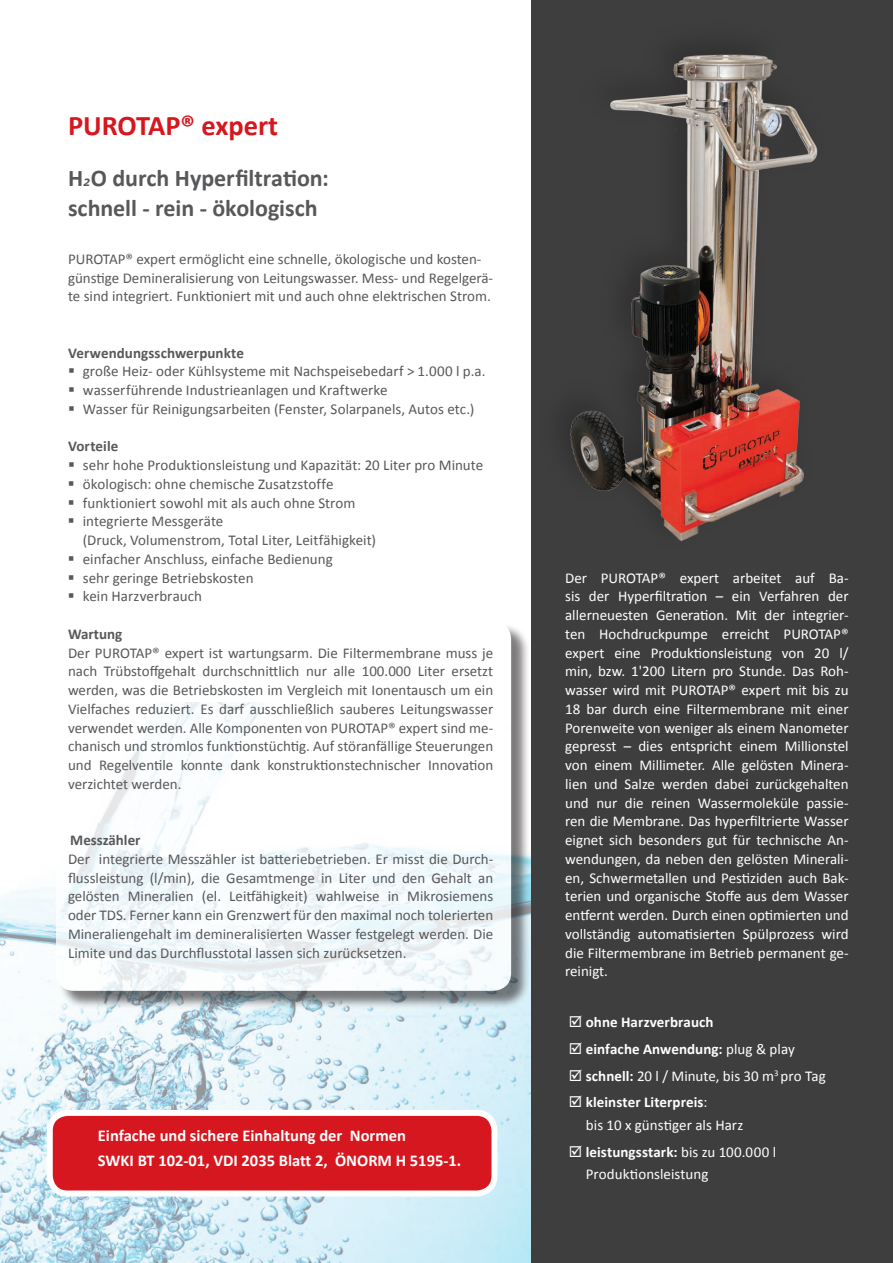
<style>
.page{position:relative;width:893px;height:1263px;background:#fff}
.page>*{position:absolute;margin:0;border:0;box-sizing:border-box;transform-origin:0 0}
.t1{font:700 28.5px "Calibri";color:#d7171f}
.t2{font:700 24px/30px "Calibri";color:#57585a}
.t3{font:700 16.5px/25.2px "Calibri";color:#fff}
.t4{font:15px/18.8px "Calibri";color:#57585a}
.t5{font:15px/18.8px "Calibri";color:#fff}
.t6{font:700 15px "Calibri";letter-spacing:.005em;color:#57585a}
.t7{font:700 15px "Calibri";letter-spacing:.005em;color:#fff}
.s1{font-weight:400;font-style:italic}
.s2{font-weight:400}
.s3{font-weight:700}
</style>
<div class="page">
<img style="left:0;top:855px;width:531px;height:408px">
<div style="left:531px;top:0;width:362px;height:1263px;background:#3e3e3f"></div>
<div style="left:50px;top:1113px;width:444px;height:80px;background:#d7171f;border-radius:18px"></div>
<div style="left:47px;top:1110px;width:450px;height:86px;border:6px solid #fff;border-radius:18px"></div>
<img style="left:568px;top:51px;width:250px;height:490px">
<div style="left:58px;top:623px;width:472px;height:386px;background:#231f20;opacity:.75"></div>
<svg style="left:56px;top:621px;width:455px;height:370px"></svg>
<h1 class="t1" style="left:68px;top:107px;width:212px">PUROTAP® expert</h1>
<h2 class="t2" style="left:68px;top:163px;width:262px">H<span class="s1">2</span>O durch Hyperfiltration: schnell - rein - ökologisch</h2>
<p class="t4" style="left:68px;top:250px;width:427px">PUROTAP® expert ermöglicht eine schnelle, ökologische und kosten&shy;günstige Demineralisierung von Leitungswasser. Mess- und Regelgerä&shy;te sind integriert. Funktioniert mit und auch ohne elektrischen Strom.</p>
<p class="t6" style="left:68px;top:343px;width:177px">Verwendungsschwerpunkte</p>
<p class="t4" style="left:83px;top:362px;width:404px">große Heiz- oder Kühlsysteme mit Nachspeisebedarf &gt; 1.000 l p.a. wasserführende Industrieanlagen und Kraftwerke<br>Wasser für Reinigungsarbeiten (Fenster, Solarpanels, Autos etc.)</p>
<p class="t6" style="left:68px;top:437px;width:52px">Vorteile</p>
<p class="t4" style="left:83px;top:456px;width:402px">sehr hohe Produktionsleistung und Kapazität: 20 Liter pro Minute ökologisch: ohne chemische Zusatzstoffe<br>funktioniert sowohl mit als auch ohne Strom<br>integrierte Messgeräte<br>(Druck, Volumenstrom, Total Liter, Leitfähigkeit)<br>einfacher Anschluss, einfache Bedienung<br>sehr geringe Betriebskosten<br>kein Harzverbrauch</p>
<p class="t6" style="left:68px;top:624px;width:56px">Wartung</p>
<p class="t4" style="left:68px;top:643px;width:427px;text-align:justify">Der PUROTAP® expert ist wartungsarm. Die Filtermembrane muss je nach Trübstoffgehalt durchschnittlich nur alle 100.000 Liter ersetzt werden, was die Betriebskosten im Vergleich mit Ionentausch um ein Vielfaches reduziert. Es darf ausschließlich sauberes Leitungswasser verwendet werden. Alle Komponenten von PUROTAP® expert sind me&shy;chanisch und stromlos funktionstüchtig. Auf störanfällige Steuerungen und Regelventile konnte dank konstruktionstechnischer Innovation verzichtet werden.</p>
<p class="t6" style="left:70px;top:831px;width:72px">Messzähler</p>
<p class="t4" style="left:68px;top:850px;width:427px;text-align:justify">Der integrierte Messzähler ist batteriebetrieben. Er misst die Durch&shy;flussleistung (l/min), die Gesamtmenge in Liter und den Gehalt an gelösten Mineralien (el. Leitfähigkeit) wahlweise in Mikrosiemens oder TDS. Ferner kann ein Grenzwert für den maximal noch tolerierten Mineraliengehalt im demineralisierten Wasser festgelegt werden. Die Limite und das Durchflusstotal lassen sich zurücksetzen.</p>
<p class="t3" style="left:98px;top:1122px;width:365px">Einfache und sichere Einhaltung der Normen<br>SWKI BT 102-01, VDI 2035 Blatt 2, ÖNORM H 5195-1.</p>
<p class="t5" style="left:565px;top:568px;width:285px;text-align:justify">Der PUROTAP® expert arbeitet auf Ba&shy;sis der Hyperfiltration – ein Verfahren der allerneuesten Generation. Mit der integrier&shy;ten Hochdruckpumpe erreicht PUROTAP® expert eine Produktionsleistung von 20 l/ min, bzw. 1'200 Litern pro Stunde. Das Roh&shy;wasser wird mit PUROTAP® expert mit bis zu 18 bar durch eine Filtermembrane mit einer Porenweite von weniger als einem Nanometer gepresst – dies entspricht einem Millionstel von einem Millimeter. Alle gelösten Minera&shy;lien und Salze werden dabei zurückgehalten und nur die reinen Wassermoleküle passie&shy;ren die Membrane. Das hyperfiltrierte Wasser eignet sich besonders gut für technische An&shy;wendungen, da neben den gelösten Minerali&shy;en, Schwermetallen und Pestiziden auch Bak&shy;terien und organische Stoffe aus dem Wasser entfernt werden. Durch einen optimierten und vollständig automatisierten Spülprozess wird die Filtermembrane im Betrieb permanent ge&shy;reinigt.</p>
<p class="t7" style="left:569px;top:1012px;width:146px">☑ ohne Harzverbrauch</p>
<p class="t7" style="left:569px;top:1039px;width:227px">☑ einfache Anwendung: <span class="s2">plug &amp; play</span></p>
<p class="t5" style="left:569px;top:1066px;width:258px">☑ <span class="s3">schnell:</span> 20 l / Minute, bis 30 m<sup>3</sup> pro Tag</p>
<p class="t5" style="left:586px;top:1091px;width:159px;line-height:22.5px;text-indent:-17px">☑ <span class="s3">kleinster Literpreis</span>:<br>bis 10 x günstiger als Harz</p>
<p class="t5" style="left:586px;top:1140px;width:192px;line-height:22.5px;text-indent:-17px">☑ <span class="s3">leistungsstark:</span> bis zu 100.000 l<br>Produktionsleistung</p>
</div>
